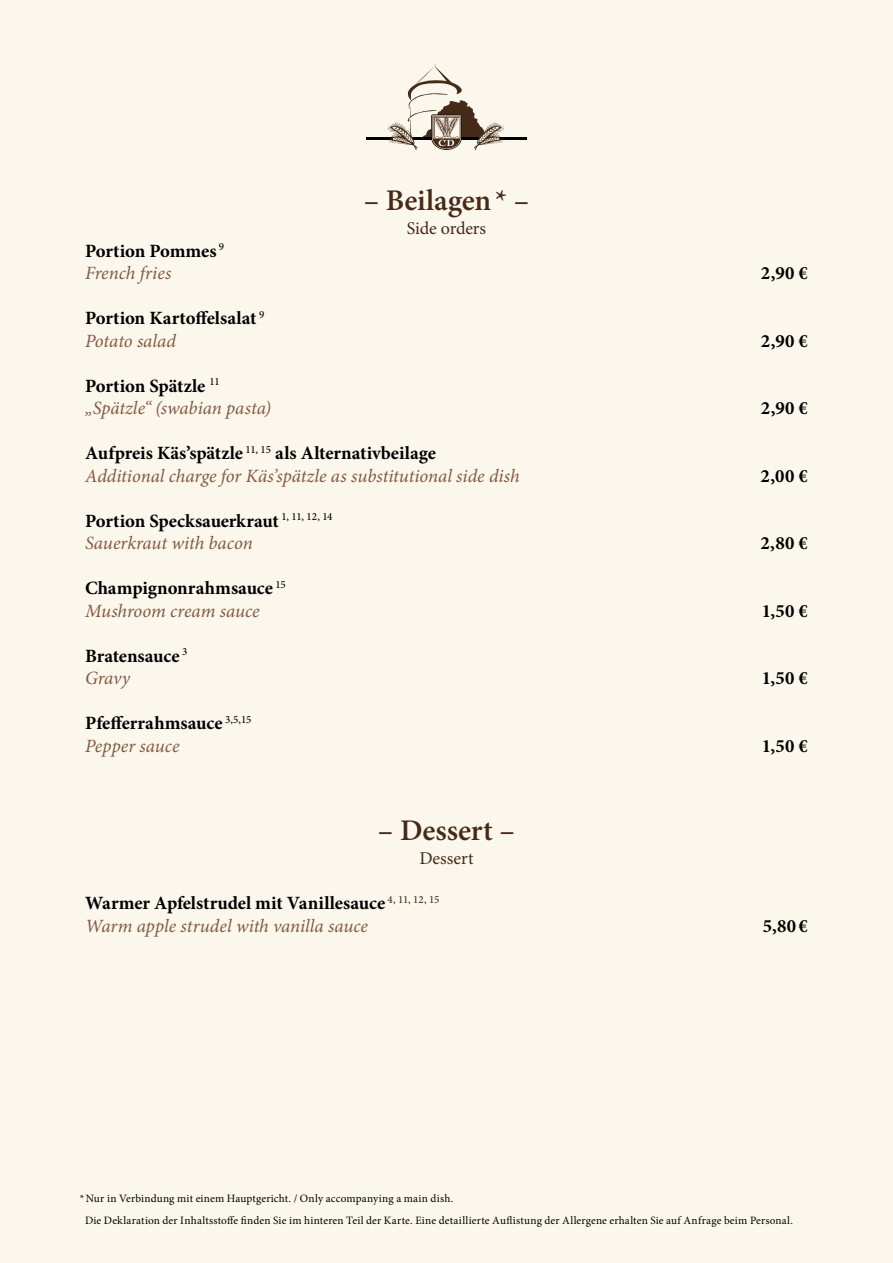
<style>
.page{position:relative;width:893px;height:1263px;background:#fbf7ed}
.page>*{position:absolute;margin:0;border:0;box-sizing:border-box;transform-origin:0 0}
.t1{font:600 30px "Minion Pro";color:#452a17}
.t2{font:700 18.75px/22.5px "Minion Pro";color:#000}
.t3{font:italic 18.75px/22.5px "Minion Pro";letter-spacing:-.005em;color:#835940}
.t4{font:18px "Minion Pro";letter-spacing:-.005em;color:#452a17}
.t5{font:11.25px/22.5px "Minion Pro";letter-spacing:.015em;color:#000}
.s1{font-weight:400;font-style:italic;color:#835940}
.s2{font-weight:700;font-style:normal;color:#000}
</style>
<div class="page">
<hr style="left:499px;top:137px;width:28px;height:2px;background:#000">
<hr style="left:366px;top:137px;width:26px;height:2px;background:#000">
<svg style="left:387px;top:64px;width:117px;height:86px"></svg>
<p class="t2" style="left:85px;top:239px;width:141px">Portion Pommes <sup>9<br></sup><span class="s1">French fries</span></p>
<p class="t2" style="left:85px;top:307px;width:181px">Portion Kartoffelsalat <sup>9<br></sup><span class="s1">Potato salad</span></p>
<p class="t3" style="left:85px;top:374px;width:188px"><span class="s2">Portion Spätzle</span> <sup>11 </sup>„Spätzle“ (swabian pasta)</p>
<h1 class="t1" style="left:364px;top:180px;width:167px">– Beilagen* –</h1>
<p class="t4" style="left:407px;top:216px;width:81px">Side orders</p>
<p class="t3" style="left:85px;top:442px;width:436px"><span class="s2">Aufpreis Käs’spätzle</span> <sup>11,</sup> <sup>15</sup> <span class="s2">als Alternativbeilage<br></span>Additional charge for Käs’spätzle as substitutional side dish</p>
<p class="t2" style="left:85px;top:509px;width:249px">Portion Specksauerkraut <sup>1,</sup> <sup>11,</sup> <sup>12,</sup> <sup>14<br></sup><span class="s1">Sauerkraut with bacon</span></p>
<p class="t2" style="left:85px;top:577px;width:202px">Champignonrahmsauce <sup>15<br></sup><span class="s1">Mushroom cream sauce</span></p>
<p class="t2" style="left:85px;top:644px;width:104px">Bratensauce <sup>3<br></sup><span class="s1">Gravy</span></p>
<p class="t2" style="left:85px;top:712px;width:168px">Pfefferrahmsauce <sup>3,5,15<br></sup><span class="s1">Pepper sauce</span></p>
<h1 class="t1" style="left:378px;top:810px;width:139px">– Dessert –</h1>
<p class="t4" style="left:419px;top:846px;width:56px">Dessert</p>
<p class="t2" style="left:85px;top:892px;width:356px">Warmer Apfelstrudel mit Vanillesauce <sup>4,</sup> <sup>11,</sup> <sup>12,</sup> <sup>15<br></sup><span class="s1">Warm apple strudel with vanilla sauce</span></p>
<p class="t2" style="left:761px;top:262px;width:48px">2,90 €</p>
<p class="t2" style="left:761px;top:329px;width:48px">2,90 €</p>
<p class="t2" style="left:761px;top:397px;width:48px">2,90 €</p>
<p class="t2" style="left:761px;top:464px;width:49px">2,00 €</p>
<p class="t2" style="left:760px;top:532px;width:49px">2,80 €</p>
<p class="t2" style="left:762px;top:599px;width:48px">1,50 €</p>
<p class="t2" style="left:762px;top:667px;width:48px">1,50 €</p>
<p class="t2" style="left:762px;top:734px;width:48px">1,50 €</p>
<p class="t2" style="left:763px;top:914px;width:47px">5,80€</p>
<p class="t5" style="left:85px;top:1187px;width:709px;text-indent:-5px">*Nur in Verbindung mit einem Hauptgericht. / Only accompanying a main dish.<br>Die Deklaration der Inhaltsstoffe finden Sie im hinteren Teil der Karte. Eine detaillierte Auflistung der Allergene erhalten Sie auf Anfrage beim Personal.</p>
</div>
